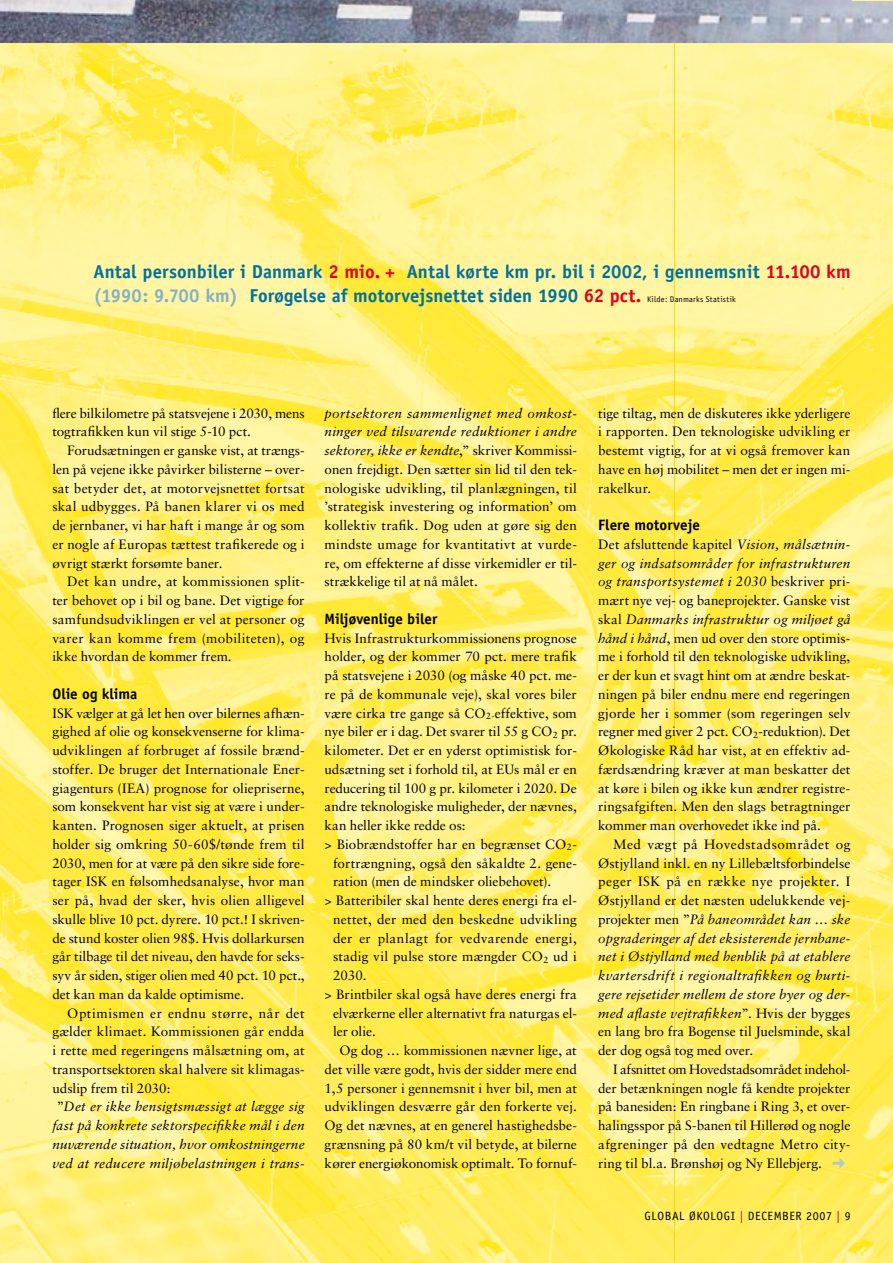
<style>
.page{position:relative;width:893px;height:1263px;background:#fff}
.page>*{position:absolute;margin:0;border:0;box-sizing:border-box;transform-origin:0 0}
.t1{font:700 18.75px/24px "Officina Sans";letter-spacing:.005em;color:#00719c}
.t2{font:700 15px "Officina Sans";color:#000}
.t3{font:13.5px/18.8px "Sabon";letter-spacing:.005em;color:#000;text-align:justify}
.t4{font:italic 13.5px "Sabon";letter-spacing:.01em;color:#000}
.t5{font:13.5px "Sabon";letter-spacing:.025em;color:#000}
.t6{font:13.5px "Sabon";letter-spacing:.035em;color:#000}
.t7{font:12px "Officina Sans";letter-spacing:.05em;color:#000}
.t8{font:8.25px "Officina Sans";letter-spacing:.03em;color:#000}
.s1{color:#e2001a}
.s2{color:#85b0c9}
.s3{font-style:normal}
.s4{font-style:italic}
</style>
<div class="page">
<img style="left:0;top:42px;width:675px;height:1221px">
<svg style="left:675px;top:42px;width:218px;height:1221px;background:#feef76"></svg>
<svg style="left:833px;top:1158px;width:12px;height:11px"></svg>
<img style="left:0;top:0;width:893px;height:42px">
<h1 class="t1" style="left:94px;top:259px;width:759px">Antal personbiler i Danmark <span class="s1">2 mio. +</span> Antal kørte km pr. bil i 2002, i gennemsnit <span class="s1">11.100 km </span><span class="s2">(1990: 9.700 km)</span> Forøgelse af motorvejsnettet siden 1990 <span class="s1">62 pct.</span></h1>
<p class="t8" style="left:647px;top:294px;width:90px">Kilde: Danmarks Statistik</p>
<p class="t3" style="left:52px;top:403px;width:254px">flere bilkilometre på statsvejene i 2030, mens togtrafikken kun vil stige 5-10 pct.</p>
<p class="t3" style="left:52px;top:441px;width:254px;text-indent:15px">Forudsætningen er ganske vist, at trængs&shy;len på vejene ikke påvirker bilisterne – over&shy;sat betyder det, at motorvejsnettet fortsat skal udbygges. På banen klarer vi os med de jernbaner, vi har haft i mange år og som er nogle af Europas tættest trafikerede og i øvrigt stærkt forsømte baner.</p>
<p class="t3" style="left:52px;top:572px;width:254px;text-indent:15px">Det kan undre, at kommissionen split&shy;ter behovet op i bil og bane. Det vigtige for samfundsudviklingen er vel at personer og varer kan komme frem (mobiliteten), og ikke hvordan de kommer frem.</p>
<p class="t2" style="left:52px;top:684px;width:87px">Olie og klima</p>
<p class="t3" style="left:52px;top:703px;width:254px">ISK vælger at gå let hen over bilernes afhæn&shy;gighed af olie og konsekvenserne for klima&shy;udviklingen af forbruget af fossile brænd&shy;stoffer. De bruger det Internationale Ener&shy;giagenturs (IEA) prognose for oliepriserne, som konsekvent har vist sig at være i under&shy;kanten. Prognosen siger aktuelt, at prisen holder sig omkring 50-60$/tønde frem til 2030, men for at være på den sikre side fore&shy;tager ISK en følsomhedsanalyse, hvor man ser på, hvad der sker, hvis olien alligevel skulle blive 10 pct. dyrere. 10 pct.! I skriven&shy;de stund koster olien 98$. Hvis dollarkursen går tilbage til det niveau, den havde for seks&shy;syv år siden, stiger olien med 40 pct. 10 pct., det kan man da kalde optimisme.</p>
<p class="t6" style="left:67px;top:1005px;width:239px">Optimismen er endnu større, når det</p>
<p class="t3" style="left:52px;top:1022px;width:254px">gælder klimaet. Kommissionen går endda</p>
<p class="t3" style="left:52px;top:1041px;width:254px">i rette med regeringens målsætning om, at</p>
<p class="t3" style="left:52px;top:1060px;width:254px">transportsektoren skal halvere sit klimagas-</p>
<p class="t3" style="left:52px;top:1078px;width:120px">udslip frem til 2030:</p>
<p class="t4" style="left:57px;top:1099px;width:249px"><span class="s3">”</span>Det er ikke hensigtsmæssigt at lægge sig</p>
<p class="t4" style="left:52px;top:1118px;width:254px">fast på konkrete sektorspecifikke mål i den</p>
<p class="t4" style="left:52px;top:1136px;width:254px">nuværende situation, hvor omkostningerne</p>
<p class="t4" style="left:52px;top:1155px;width:254px">ved at reducere miljøbelastningen i trans-</p>
<p class="t3" style="left:325px;top:403px;width:254px"><span class="s4">portsektoren sammenlignet med omkost&shy;ninger ved tilsvarende reduktioner i andre sektorer, ikke er kendte</span>,” skriver Kommissi&shy;onen frejdigt. Den sætter sin lid til den tek&shy;nologiske udvikling, til planlægningen, til ’strategisk investering og information’ om kollektiv trafik. Dog uden at gøre sig den mindste umage for kvantitativt at vurde&shy;re, om effekterne af disse virkemidler er til&shy;strækkelige til at nå målet.</p>
<p class="t2" style="left:325px;top:609px;width:114px">Miljøvenlige biler</p>
<p class="t3" style="left:325px;top:628px;width:254px">Hvis Infrastrukturkommissionens prognose</p>
<p class="t3" style="left:325px;top:647px;width:254px">holder, og der kommer 70 pct. mere trafik</p>
<p class="t3" style="left:325px;top:666px;width:254px">på statsvejene i 2030 (og måske 40 pct. me-</p>
<p class="t3" style="left:325px;top:685px;width:254px">re på de kommunale veje), skal vores biler</p>
<p class="t3" style="left:325px;top:703px;width:254px">være cirka tre gange så CO<sub>2-</sub>effektive, som</p>
<p class="t3" style="left:325px;top:722px;width:254px">nye biler er i dag. Det svarer til 55 g CO<sub>2</sub> pr.</p>
<p class="t3" style="left:325px;top:741px;width:254px">kilometer. Det er en yderst optimistisk for-</p>
<p class="t3" style="left:325px;top:760px;width:254px">udsætning set i forhold til, at EUs mål er en</p>
<p class="t3" style="left:325px;top:778px;width:254px">reducering til 100 g pr. kilometer i 2020. De</p>
<p class="t3" style="left:325px;top:797px;width:254px">andre teknologiske muligheder, der nævnes,</p>
<p class="t3" style="left:325px;top:816px;width:143px">kan heller ikke redde os:</p>
<p class="t3" style="left:325px;top:835px;width:254px">&gt; Biobrændstoffer har en begrænset CO<sub>2</sub>-</p>
<p class="t3" style="left:333px;top:853px;width:245px">fortrængning, også den såkaldte 2. gene-</p>
<p class="t3" style="left:333px;top:872px;width:220px">ration (men de mindsker oliebehovet).</p>
<p class="t3" style="left:325px;top:891px;width:254px">&gt; Batteribiler skal hente deres energi fra el-</p>
<p class="t3" style="left:333px;top:910px;width:245px">nettet, der med den beskedne udvikling</p>
<p class="t5" style="left:333px;top:930px;width:245px">der er planlagt for vedvarende energi,</p>
<p class="t3" style="left:333px;top:947px;width:245px">stadig vil pulse store mængder CO<sub>2</sub> ud i</p>
<p class="t3" style="left:333px;top:966px;width:35px">2030.</p>
<p class="t3" style="left:325px;top:985px;width:254px">&gt; Brintbiler skal også have deres energi fra</p>
<p class="t3" style="left:333px;top:1003px;width:245px">elværkerne eller alternativt fra naturgas el-</p>
<p class="t3" style="left:333px;top:1022px;width:44px">ler olie.</p>
<p class="t3" style="left:339px;top:1041px;width:239px">Og dog … kommissionen nævner lige, at</p>
<p class="t3" style="left:325px;top:1060px;width:254px">det ville være godt, hvis der sidder mere end</p>
<p class="t3" style="left:325px;top:1078px;width:254px">1,5 personer i gennemsnit i hver bil, men at</p>
<p class="t3" style="left:325px;top:1097px;width:254px">udviklingen desværre går den forkerte vej.</p>
<p class="t3" style="left:325px;top:1116px;width:254px">Og det nævnes, at en generel hastighedsbe-</p>
<p class="t3" style="left:325px;top:1135px;width:254px">grænsning på 80 km/t vil betyde, at bilerne</p>
<p class="t3" style="left:325px;top:1153px;width:254px">kører energiøkonomisk optimalt. To fornuf-</p>
<p class="t3" style="left:598px;top:403px;width:254px">tige tiltag, men de diskuteres ikke yderligere i rapporten. Den teknologiske udvikling er bestemt vigtig, for at vi også fremover kan have en høj mobilitet – men det er ingen mi&shy;rakelkur.</p>
<p class="t2" style="left:598px;top:516px;width:103px">Flere motorveje</p>
<p class="t3" style="left:598px;top:535px;width:254px">Det afsluttende kapitel <span class="s4">Vision, målsætnin&shy;ger og indsatsområder for infrastrukturen og transportsystemet i 2030</span> beskriver pri&shy;mært nye vej- og baneprojekter. Ganske vist skal <span class="s4">Danmarks infrastruktur og miljøet gå hånd i hånd</span>, men ud over den store optimis&shy;me i forhold til den teknologiske udvikling, er der kun et svagt hint om at ændre beskat&shy;ningen på biler endnu mere end regeringen gjorde her i sommer (som regeringen selv regner med giver 2 pct. CO<sub>2</sub>-reduktion). Det Økologiske Råd har vist, at en effektiv ad&shy;færdsændring kræver at man beskatter det at køre i bilen og ikke kun ændrer registre&shy;ringsafgiften. Men den slags betragtninger kommer man overhovedet ikke ind på.</p>
<p class="t3" style="left:598px;top:835px;width:254px;text-indent:15px">Med vægt på Hovedstadsområdet og Østjylland inkl. en ny Lillebæltsforbindelse peger ISK på en række nye projekter. I Østjylland er det næsten udelukkende vej&shy;projekter men ”<span class="s4">På baneområdet kan … ske opgraderinger af det eksisterende jernbane&shy;net i Østjylland med henblik på at etablere kvartersdrift i regionaltrafikken og hurti&shy;gere rejsetider mellem de store byer og der&shy;med aflaste vejtrafikken</span>”. Hvis der bygges en lang bro fra Bogense til Juelsminde, skal der dog også tog med over.</p>
<p class="t3" style="left:598px;top:1060px;width:254px;text-indent:15px">I afsnittet om Hovedstadsområdet indehol&shy;der betænkningen nogle få kendte projekter på banesiden: En ringbane i Ring 3, et over&shy;halingsspor på S-banen til Hillerød og nogle afgreninger på den vedtagne Metro city&shy;ring til bl.a. Brønshøj og Ny Ellebjerg.</p>
<p class="t7" style="left:645px;top:1209px;width:208px">Global Økologi <span class="s1">|</span> DECEMBER 2007 <span class="s1">|</span> 9</p>
</div>
